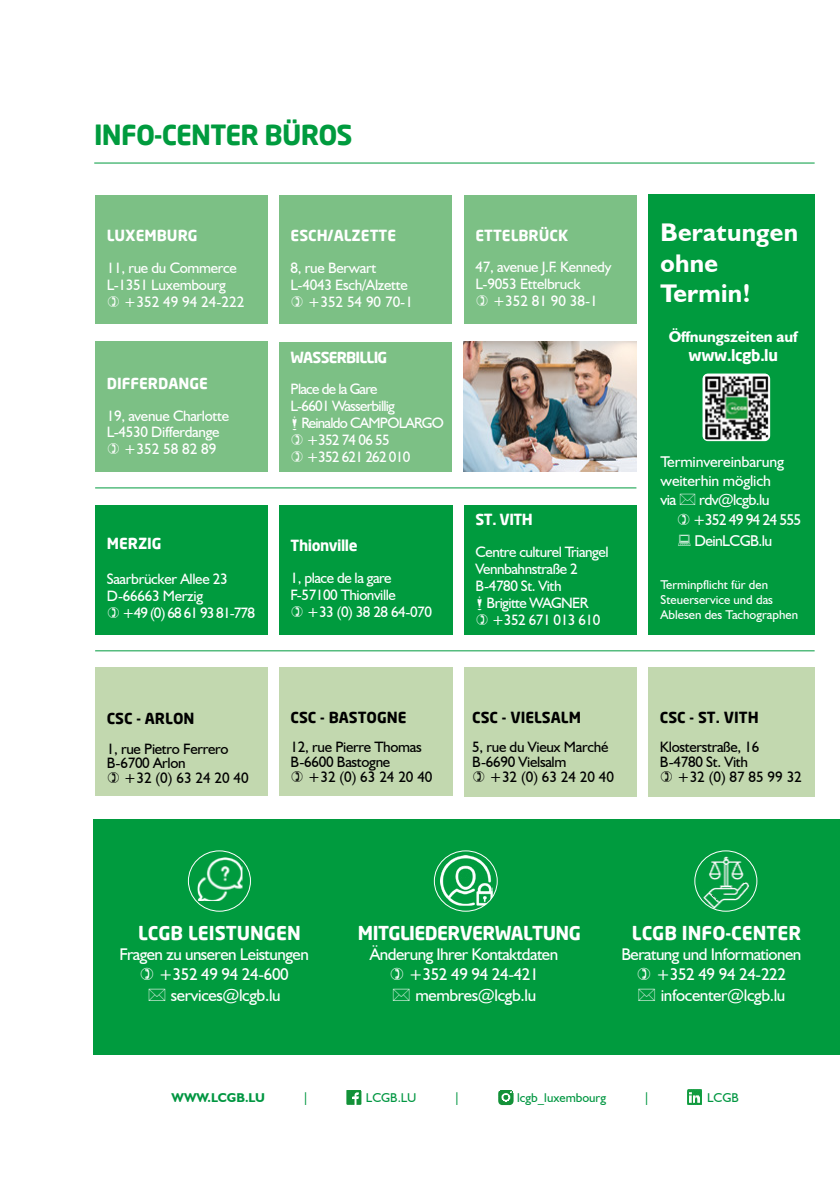
<style>
.page{position:relative;width:840px;height:1191px;background:#fff}
.page>*{position:absolute;margin:0;border:0;box-sizing:border-box;transform-origin:0 0}
.t1{font:700 27.2px "Neo Sans";letter-spacing:-.03em;color:#009b3e}
.t2{font:700 25.6px/30.6px "Humanist 521 BT";letter-spacing:.01em;color:#fff}
.t3{font:700 18.8px "Neo Sans";color:#fff}
.t4{font:700 18.8px "Neo Sans";letter-spacing:-.03em;color:#fff}
.t5{font:17px/20.4px "Humanist 521 BT";letter-spacing:-.03em;color:#fff}
.t6{font:15.6px/18.8px "Humanist 521 BT";letter-spacing:-.01em;color:#fff}
.t7{font:15.6px/20.8px "Humanist 521 BT";letter-spacing:-.04em;color:#fff}
.t8{font:700 15.6px "Humanist 521 BT";letter-spacing:-.01em;color:#fff}
.t9{font:700 15.6px "Neo Sans";letter-spacing:-.02em;color:#fff}
.t10{font:15px/17px "Humanist 521 BT";letter-spacing:-.03em;color:#fff}
.t11{font:15px/14.8px "Humanist 521 BT";letter-spacing:-.02em;color:#000}
.t12{font:15px "Humanist 521 BT";letter-spacing:-.05em;color:#fff}
.t13{font:700 15px "Neo Sans";color:#fff}
.t14{font:700 15px "Neo Sans";color:#000}
.t15{font:15px "Humanist 521 BT";letter-spacing:-.06em;color:#fff}
.t16{font:15px "Humanist 521 BT";color:#fff}
.t17{font:700 15px "Neo Sans";letter-spacing:-.05em;color:#fff}
.t18{font:700 15px "Neo Sans";letter-spacing:-.03em;color:#fff}
.t19{font:12.8px/15.4px "Humanist 521 BT";color:#fff}
.t20{font:12.8px "Humanist 521 BT";color:#009641}
.t21{font:700 12.8px "Humanist 521 BT";color:#009641}
</style>
<div class="page">
<div style="left:648px;top:194px;width:166px;height:441px;background:#009b3e"></div>
<div style="left:95px;top:667px;width:172px;height:129px;background:#c2d8af"></div>
<div style="left:95px;top:195px;width:172px;height:128px;background:#7cc085"></div>
<div style="left:95px;top:505px;width:172px;height:130px;background:#009b3e"></div>
<div style="left:279px;top:667px;width:173px;height:129px;background:#c2d8af"></div>
<div style="left:95px;top:341px;width:172px;height:130px;background:#7cc085"></div>
<div style="left:279px;top:195px;width:172px;height:128px;background:#7cc085"></div>
<div style="left:279px;top:505px;width:173px;height:129px;background:#009b3e"></div>
<div style="left:463px;top:667px;width:173px;height:130px;background:#c2d8af"></div>
<div style="left:279px;top:342px;width:172px;height:129px;background:#7cc085"></div>
<hr style="left:95px;top:487px;width:541px;height:1px;background:#009b3e">
<div style="left:93px;top:819px;width:746px;height:235px;background:#009b3e"></div>
<div style="left:463px;top:195px;width:173px;height:129px;background:#7cc085"></div>
<div style="left:463px;top:505px;width:173px;height:130px;background:#009b3e"></div>
<div style="left:648px;top:667px;width:166px;height:130px;background:#c2d8af"></div>
<img style="left:463px;top:342px;width:173px;height:129px">
<img style="left:704px;top:375px;width:65px;height:65px">
<div style="left:702px;top:373px;width:67px;height:68px;border:1px solid #fff;border-radius:5px"></div>
<hr style="left:95px;top:650px;width:719px;height:1px;background:#009b3e">
<hr style="left:94px;top:163px;width:720px;height:1px;background:#009b3e">
<img style="left:197px;top:857px;width:45px;height:44px">
<div style="left:188px;top:850px;width:63px;height:61px;border:1px solid #fff;border-radius:50%"></div>
<img style="left:440px;top:855px;width:52px;height:50px">
<div style="left:433px;top:850px;width:64px;height:61px;border:1px solid #fff;border-radius:50%"></div>
<img style="left:694px;top:851px;width:62px;height:60px">
<div style="left:694px;top:850px;width:62px;height:61px;border:1px solid #fff;border-radius:50%"></div>
<img style="left:346px;top:1090px;width:16px;height:15px">
<img style="left:498px;top:1090px;width:16px;height:15px">
<img style="left:687px;top:1089px;width:14px;height:15px">
<h1 class="t1" style="left:94px;top:117px;width:260px">INFO-CENTER BÜROS</h1>
<p class="t13" style="left:107px;top:226px;width:92px">LUXEMBURG</p>
<p class="t10" style="left:107px;top:259px;width:132px">11, rue du Commerce</p>
<p class="t10" style="left:107px;top:276px;width:121px">L-1351 Luxembourg</p>
<p class="t16" style="left:124px;top:292px;width:122px">+352 49 94 24-222</p>
<p class="t13" style="left:107px;top:374px;width:103px">DIFFERDANGE</p>
<p class="t10" style="left:107px;top:406px;width:124px">19, avenue Charlotte</p>
<p class="t10" style="left:107px;top:423px;width:114px">L-4530 Differdange</p>
<p class="t10" style="left:124px;top:440px;width:94px">+352 58 82 89</p>
<p class="t13" style="left:107px;top:533px;width:56px">MERZIG</p>
<p class="t10" style="left:107px;top:570px;width:122px">Saarbrücker Allee 23<br>D-66663 Merzig</p>
<p class="t15" style="left:122px;top:603px;width:134px">+49 (0) 68 61 93 81-778</p>
<p class="t13" style="left:290px;top:226px;width:107px">ESCH/ALZETTE</p>
<p class="t10" style="left:290px;top:259px;width:87px">8, rue Berwart</p>
<p class="t10" style="left:290px;top:276px;width:119px">L-4043 Esch/Alzette</p>
<p class="t10" style="left:308px;top:293px;width:107px">+352 54 90 70-1</p>
<p class="t17" style="left:290px;top:347px;width:98px">WASSERBILLIG</p>
<p class="t12" style="left:290px;top:380px;width:88px">Place de la Gare</p>
<p class="t12" style="left:290px;top:397px;width:106px">L-6601 Wasserbillig</p>
<p class="t12" style="left:301px;top:414px;width:144px">Reinaldo CAMPOLARGO</p>
<p class="t10" style="left:306px;top:431px;width:85px">+352 74 06 55</p>
<p class="t12" style="left:306px;top:448px;width:105px">+352 621 262 010</p>
<p class="t18" style="left:290px;top:536px;width:68px">Thionville</p>
<p class="t10" style="left:290px;top:569px;width:102px">1, place de la gare</p>
<p class="t10" style="left:290px;top:586px;width:107px">F-57100 Thionville</p>
<p class="t10" style="left:307px;top:603px;width:126px">+33 (0) 38 28 64-070</p>
<p class="t13" style="left:475px;top:225px;width:94px">ETTELBRÜCK</p>
<p class="t10" style="left:475px;top:258px;width:137px">47, avenue J.F. Kennedy<br>L-9053 Ettelbruck</p>
<p class="t10" style="left:492px;top:292px;width:107px">+352 81 90 38-1</p>
<p class="t13" style="left:475px;top:510px;width:59px">ST. VITH</p>
<p class="t10" style="left:475px;top:543px;width:134px">Centre culturel Triangel<br>Vennbahnstraße 2<br>B-4780 St. Vith</p>
<p class="t10" style="left:491px;top:594px;width:110px;text-indent:-5px">Brigitte WAGNER +352 671 013 610</p>
<p class="t14" style="left:107px;top:709px;width:89px">CSC - ARLON</p>
<p class="t11" style="left:107px;top:740px;width:123px">1, rue Pietro Ferrero<br>B-6700 Arlon</p>
<p class="t11" style="left:124px;top:770px;width:126px">+32 (0) 63 24 20 40</p>
<p class="t14" style="left:290px;top:707px;width:117px">CSC - BASTOGNE</p>
<p class="t11" style="left:290px;top:739px;width:133px">12, rue Pierre Thomas<br>B-6600 Bastogne</p>
<p class="t11" style="left:308px;top:768px;width:126px">+32 (0) 63 24 20 40</p>
<p class="t14" style="left:472px;top:707px;width:110px">CSC - VIELSALM</p>
<p class="t11" style="left:472px;top:739px;width:137px">5, rue du Vieux Marché<br>B-6690 Vielsalm</p>
<p class="t11" style="left:489px;top:769px;width:126px">+32 (0) 63 24 20 40</p>
<h2 class="t2" style="left:660px;top:216px;width:139px">Beratungen ohne<br>Termin!</h2>
<p class="t8" style="left:668px;top:327px;width:130px">Öffnungszeiten auf</p>
<p class="t9" style="left:688px;top:345px;width:91px">www.lcgb.lu</p>
<p class="t6" style="left:660px;top:452px;width:125px">Terminvereinbarung weiterhin möglich via</p>
<p class="t7" style="left:692px;top:488px;width:110px;text-indent:6px">rdv@lcgb.lu +352 49 94 24 555<br>DeinLCGB.lu</p>
<p class="t19" style="left:660px;top:576px;width:139px">Terminpflicht für den<br>Steuerservice und das<br>Ablesen des Tachographen</p>
<p class="t14" style="left:659px;top:707px;width:100px">CSC - ST. VITH</p>
<p class="t11" style="left:659px;top:739px;width:101px">Klosterstraße, 16</p>
<p class="t11" style="left:659px;top:754px;width:90px">B-4780 St. Vith</p>
<p class="t11" style="left:676px;top:769px;width:126px">+32 (0) 87 85 99 32</p>
<p class="t3" style="left:138px;top:920px;width:164px">LCGB LEISTUNGEN</p>
<p class="t5" style="left:119px;top:943px;width:191px">Fragen zu unseren Leistungen</p>
<p class="t5" style="left:159px;top:964px;width:131px">+352 49 94 24-600</p>
<p class="t5" style="left:171px;top:984px;width:111px">services@lcgb.lu</p>
<p class="t4" style="left:358px;top:920px;width:224px">MITGLIEDERVERWALTUNG</p>
<p class="t5" style="left:370px;top:943px;width:190px">Änderung Ihrer Kontaktdaten</p>
<p class="t5" style="left:408px;top:964px;width:131px">+352 49 94 24-421</p>
<p class="t5" style="left:415px;top:984px;width:122px">membres@lcgb.lu</p>
<p class="t3" style="left:631px;top:920px;width:171px">LCGB INFO-CENTER</p>
<p class="t5" style="left:655px;top:943px;width:147px;text-indent:-35px">Beratung und Informationen +352 49 94 24-222 infocenter@lcgb.lu</p>
<p class="t21" style="left:171px;top:1089px;width:95px">WWW.LCGB.LU</p>
<p class="t20" style="left:302px;top:1089px;width:8px">|</p>
<p class="t20" style="left:366px;top:1089px;width:52px">LCGB.LU</p>
<p class="t20" style="left:453px;top:1089px;width:8px">|</p>
<p class="t20" style="left:517px;top:1089px;width:90px">lcgb_luxembourg</p>
<p class="t20" style="left:643px;top:1089px;width:8px">|</p>
<p class="t20" style="left:706px;top:1089px;width:33px">LCGB</p>
</div>
